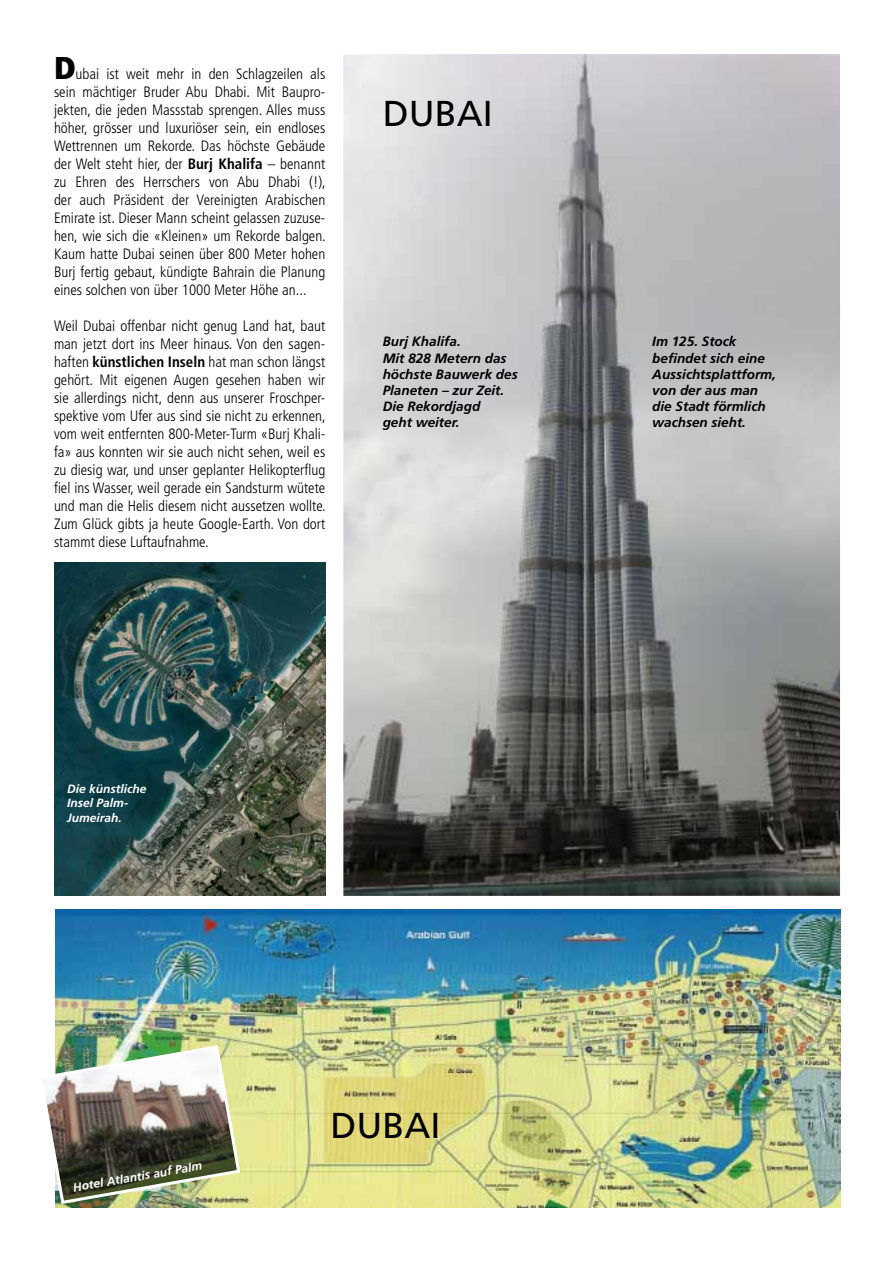
<style>
.page{position:relative;width:893px;height:1263px;background:#fff}
.page>*{position:absolute;margin:0;border:0;box-sizing:border-box;transform-origin:0 0}
.t1{font:36px "Frutiger";color:#000}
.t2{font:300 condensed 15px/18px "Frutiger";color:#000;text-align:justify}
.t3{font:italic 700 13.5px/16.2px "Frutiger";color:#000}
.t4{font:italic 700 12px/14.4px "Frutiger";color:#fff}
.s1{font-weight:900;font-size:31.5px}
.s2{font-weight:700}
</style>
<div class="page">
<img style="left:343px;top:54px;width:497px;height:842px">
<img style="left:55px;top:909px;width:785px;height:299px">
<img style="left:45px;top:1043px;width:197px;height:163px">
<img style="left:54px;top:562px;width:271px;height:334px">
<p class="t2" style="left:54px;top:65px;width:273px"><span class="s1">D</span>ubai ist weit mehr in den Schlagzeilen als sein mächtiger Bruder Abu Dhabi. Mit Baupro&shy;jekten, die jeden Massstab sprengen. Alles muss höher, grösser und luxuriöser sein, ein endloses Wettrennen um Rekorde. Das höchste Gebäude der Welt steht hier, der <span class="s2">Burj Khalifa</span> – benannt zu Ehren des Herrschers von Abu Dhabi (!), der auch Präsident der Vereinigten Arabischen Emirate ist. Dieser Mann scheint gelassen zuzuse&shy;hen, wie sich die «Kleinen» um Rekorde balgen.<br>Kaum hatte Dubai seinen über 800 Meter hohen Burj fertig gebaut, kündigte Bahrain die Planung eines solchen von über 1000 Meter Höhe an...</p>
<p class="t2" style="left:54px;top:317px;width:273px">Weil Dubai offenbar nicht genug Land hat, baut man jetzt dort ins Meer hinaus. Von den sagen&shy;haften <span class="s2">künstlichen Inseln</span> hat man schon längst gehört. Mit eigenen Augen gesehen haben wir sie allerdings nicht, denn aus unserer Froschper&shy;spektive vom Ufer aus sind sie nicht zu erkennen, vom weit entfernten 800-Meter-Turm «Burj Khali&shy;fa» aus konnten wir sie auch nicht sehen, weil es zu diesig war, und unser geplanter Helikopterflug fiel ins Wasser, weil gerade ein Sandsturm wütete und man die Helis diesem nicht aussetzen wollte.<br>Zum Glück gibts ja heute Google-Earth. Von dort stammt diese Luftaufnahme.</p>
<h1 class="t1" style="left:383px;top:92px;width:111px">DUBAI</h1>
<p class="t3" style="left:383px;top:333px;width:137px">Burj Khalifa.<br>Mit 828 Metern das höchste Bauwerk des<br>Planeten – zur Zeit.<br>Die Rekordjagd<br>geht weiter.</p>
<p class="t4" style="left:67px;top:781px;width:81px">Die künstliche<br>Insel Palm-<br>Jumeirah.</p>
<p class="t4" style="left:72px;top:1180px;width:132px;rotate:-10deg">Hotel Atlantis auf Palm</p>
<h1 class="t1" style="left:331px;top:1105px;width:111px">DUBAI</h1>
<p class="t3" style="left:652px;top:333px;width:125px">Im 125. Stock befindet sich eine<br>Aussichtsplattform, von der aus man die Stadt förmlich wachsen sieht.</p>
</div>
